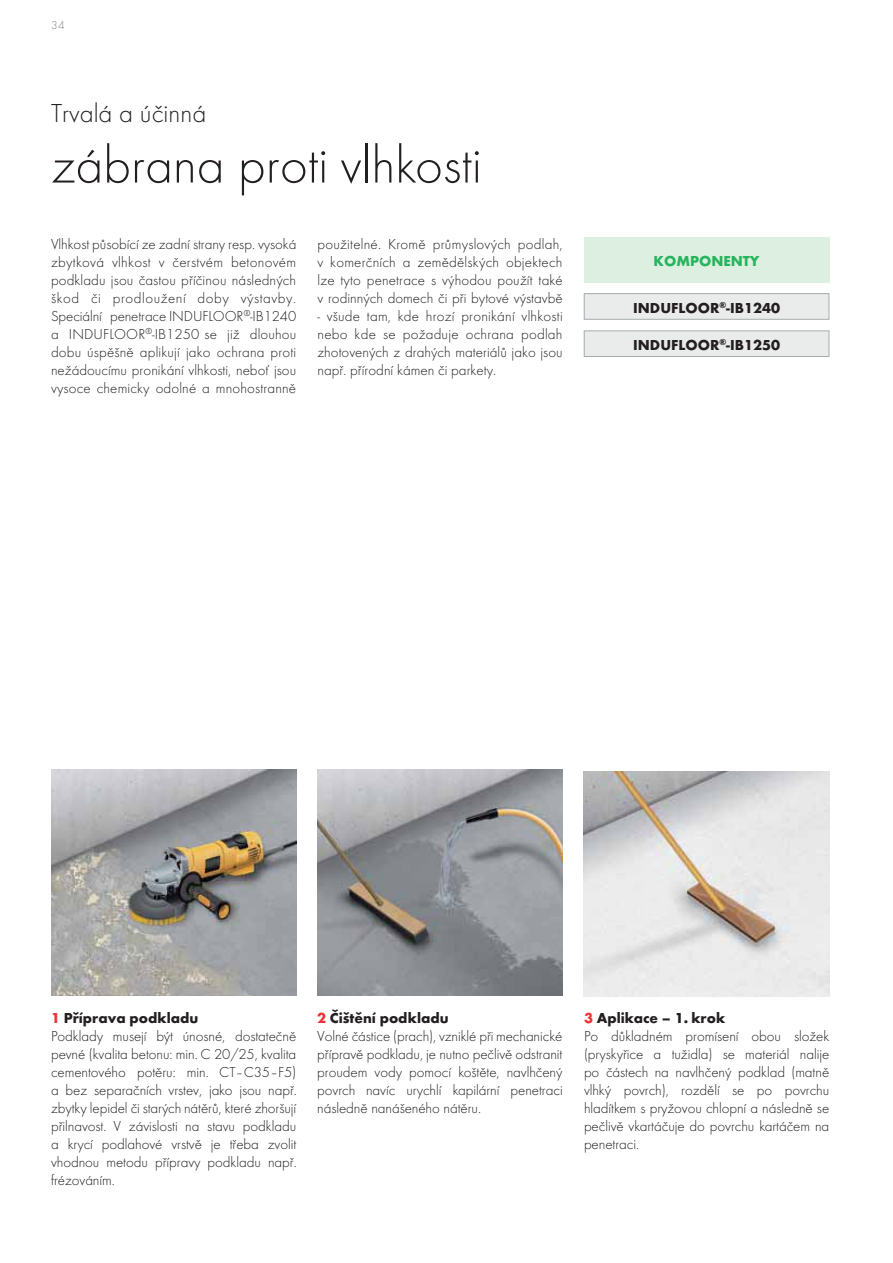
<style>
.page{position:relative;width:893px;height:1263px;background:#fff}
.page>*{position:absolute;margin:0;border:0;box-sizing:border-box;transform-origin:0 0}
.t1{font:300 54px "Futura TOT";color:#231f20}
.t2{font:300 27px "Futura TOT";color:#231f20}
.t3{font:300 15px/18px "Futura TOT";letter-spacing:-.005em;color:#231f20}
.t4{font:700 15px "Futura TOT";color:#231f20}
.t5{font:700 15px "Futura TOT";color:#26b45d}
.t6{font:300 12px "Futura TOT";color:#808284}
.s1{font-weight:700;color:#ee3236}
.s2{font-weight:700}
</style>
<div class="page">
<img style="left:51px;top:770px;width:245px;height:225px">
<img style="left:317px;top:770px;width:246px;height:225px">
<div style="left:584px;top:237px;width:245px;height:45px;background:#dcefe0"></div>
<div style="left:584px;top:294px;width:245px;height:25px;background:#eaecec"></div>
<div style="left:584px;top:293px;width:245px;height:26px;border:1px solid #a7abae"></div>
<div style="left:584px;top:331px;width:245px;height:25px;background:#eaecec"></div>
<div style="left:584px;top:331px;width:245px;height:26px;border:1px solid #a7abae"></div>
<img style="left:584px;top:771px;width:245px;height:225px">
<p class="t6" style="left:51px;top:20px;width:15px">34</p>
<h2 class="t2" style="left:51px;top:100px;width:157px">Trvalá a účinná</h2>
<h1 class="t1" style="left:51px;top:139px;width:432px">zábrana proti vlhkosti</h1>
<p class="t3" style="left:51px;top:236px;width:247px;text-align:justify">Vlhkost působící ze zadní strany resp. vysoká zbytková vlhkost v čerstvém betonovém podkladu jsou častou příčinou následných škod či prodloužení doby výstavby.<br>Speciální penetrace INDUFLOOR<sup>®</sup>-IB1240 a INDUFLOOR<sup>®</sup>-IB1250 se již dlouhou dobu úspěšně aplikují jako ochrana proti nežádoucímu pronikání vlhkosti, neboť jsou vysoce chemicky odolné a mnohostranně</p>
<p class="t3" style="left:317px;top:236px;width:247px;text-align:justify">použitelné. Kromě průmyslových podlah, v komerčních a zemědělských objektech lze tyto penetrace s výhodou použít také v rodinných domech či při bytové výstavbě</p>
<p class="t3" style="left:317px;top:308px;width:247px;text-align:justify">- všude tam, kde hrozí pronikání vlhkosti nebo kde se požaduje ochrana podlah zhotovených z drahých materiálů jako jsou např. přírodní kámen či parkety.</p>
<p class="t5" style="left:654px;top:255px;width:107px">KOMPONENTY</p>
<p class="t4" style="left:633px;top:302px;width:148px">INDUFLOOR<sup>®</sup>-IB1240</p>
<p class="t4" style="left:633px;top:339px;width:148px">INDUFLOOR<sup>®</sup>-IB1250</p>
<p class="t3" style="left:51px;top:1010px;width:247px"><span class="s1">1</span> <span class="s2">Příprava podkladu<br></span>Podklady musejí být únosné, dostatečně pevné (kvalita betonu: min. C 20/25, kvalita cementového potěru: min. CT–C35–F5) a bez separačních vrstev, jako jsou např. zbytky lepidel či starých nátěrů, které zhoršují přilnavost. V závislosti na stavu podkladu a krycí podlahové vrstvě je třeba zvolit vhodnou metodu přípravy podkladu např. frézováním.</p>
<p class="t3" style="left:317px;top:1010px;width:247px"><span class="s1">2</span> <span class="s2">Čištění podkladu<br></span>Volné částice (prach), vzniklé při mechanické přípravě podkladu, je nutno pečlivě odstranit proudem vody pomocí koštěte, navlhčený povrch navíc urychlí kapilární penetraci následně nanášeného nátěru.</p>
<p class="t3" style="left:584px;top:1010px;width:247px"><span class="s1">3</span> <span class="s2">Aplikace – 1. krok<br></span>Po důkladném promísení obou složek (pryskyřice a tužidla) se materiál nalije po částech na navlhčený podklad (matně vlhký povrch), rozdělí se po povrchu hladítkem s pryžovou chlopní a následně se pečlivě vkartáčuje do povrchu kartáčem na penetraci.</p>
</div>
